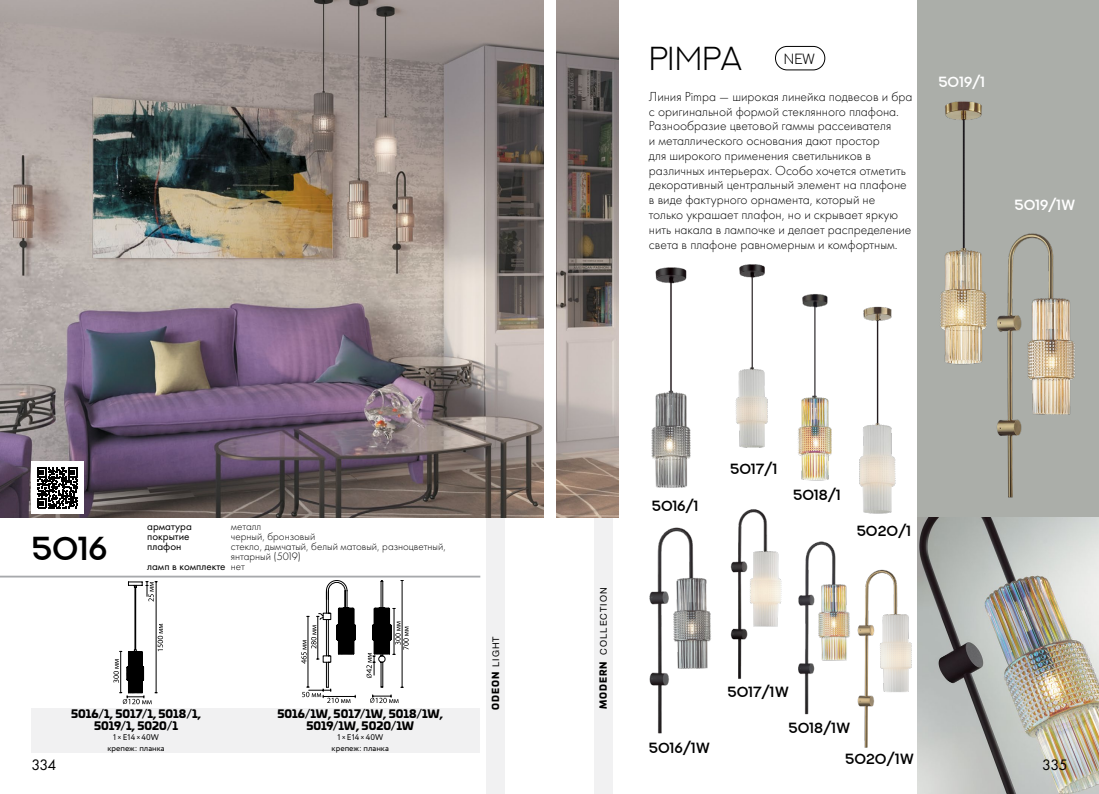
<style>
.page{position:relative;width:1099px;height:794px;background:#fff}
.page>*{position:absolute;margin:0;border:0;box-sizing:border-box;transform-origin:0 0}
.Head_09_Black{font:300 33.25px "NEXTART";color:#000}
.Head_09_Black_Цифра{font:600 33.25px "NEXTART";color:#000}
.t1{font:15.62px "Futura PT";letter-spacing:-.05em;color:#000}
.артикул_black_S{font:600 14.75px "NEXTART";color:#000}
.артикул_white_S{font:600 14.75px "NEXTART";color:#fff}
.t2{font:300 14.75px "NEXTART";color:#000}
.Body_text_black{font:300 13.62px/14.8px "Futura PT";color:#000}
.Инф_блок_2_black{font:300 11.12px/10.1px "Futura PT";color:#000}
.ar_param{font:900 11.12px/12px "Univia Pro";color:#000;text-align:center}
.Инф_блок_2_black-2{font:11.12px "Futura PT";color:#000}
.KT_collection{font:9.25px "Helvetica Neue Cyr";letter-spacing:.115em;color:#000}
.t3{font:900 9.25px "Univia Pro";letter-spacing:.11em;color:#000}
.Parametry{font:8.25px "Circe";color:#000}
.ar_param-2{font:8.25px "Circe";color:#000}
.s1{font-weight:300}
.s2{font-family:"Univia Pro";font-weight:900}
.s3{font-family:"Helvetica Neue Cyr";font-weight:400}
</style>
<div class="page">
<div style="left:31px;top:708px;width:449px;height:45px;background:#f1f1f2"></div>
<div style="left:486px;top:517px;width:19px;height:277px;background:#f1f1f2"></div>
<div style="left:594px;top:517px;width:18px;height:277px;background:#f1f1f2"></div>
<hr style="left:135px;top:587px;width:1px;height:62px;background:#000">
<svg style="left:128px;top:581px;width:29px;height:20px"></svg>
<svg style="left:113px;top:624px;width:50px;height:80px"></svg>
<hr style="left:156px;top:582px;width:1px;height:111px;background:#000">
<svg style="left:301px;top:580px;width:107px;height:123px"></svg>
<img style="left:0;top:0;width:618px;height:517px">
<img style="left:651px;top:267px;width:40px;height:221px">
<img style="left:649px;top:527px;width:62px;height:207px">
<div style="left:917px;top:0;width:181px;height:794px;background:#abaea9"></div>
<img style="left:917px;top:517px;width:181px;height:277px">
<img style="left:859px;top:306px;width:37px;height:208px">
<img style="left:735px;top:264px;width:33px;height:184px">
<img style="left:797px;top:294px;width:35px;height:187px">
<img style="left:940px;top:101px;width:42px;height:264px">
<img style="left:730px;top:509px;width:52px;height:170px">
<img style="left:798px;top:541px;width:46px;height:174px">
<img style="left:977px;top:227px;width:98px;height:271px">
<img style="left:844px;top:569px;width:68px;height:179px">
<div style="left:775px;top:46px;width:50px;height:24px;border:1px solid #000;border-radius:12px"></div>
<hr style="left:0;top:575px;width:480px;height:2px;background:#a7a9ac">
<div style="left:544px;top:0;width:11px;height:794px;background:#fff"></div>
<div style="left:31px;top:462px;width:52px;height:52px;background:#fff"></div>
<svg style="left:37px;top:467px;width:41px;height:41px"></svg>
<p class="Head_09_Black_Цифра" style="left:31px;top:529px;width:77px">5016</p>
<p class="Инф_блок_2_black-2" style="left:147px;top:519px;width:46px">арматура</p>
<p class="Инф_блок_2_black" style="left:231px;top:521px;width:32px">металл</p>
<p class="Инф_блок_2_black-2" style="left:147px;top:529px;width:44px">покрытие</p>
<p class="Инф_блок_2_black" style="left:231px;top:531px;width:86px">черный, бронзовый</p>
<p class="Инф_блок_2_black-2" style="left:147px;top:540px;width:36px">плафон</p>
<p class="Инф_блок_2_black" style="left:231px;top:541px;width:216px">стекло, дымчатый, белый матовый, разноцветный, янтарный (5019)</p>
<p class="Инф_блок_2_black-2" style="left:147px;top:560px;width:99px">ламп в комплекте <span class="s1">нет</span></p>
<p class="Head_09_Black" style="left:649px;top:41px;width:94px">Pimpa</p>
<p class="t2" style="left:783px;top:51px;width:33px">NEW</p>
<p class="Body_text_black" style="left:649px;top:89px;width:265px">Линия Pimpa — широкая линейка подвесов и бра с оригинальной формой стеклянного плафона.</p>
<p class="Body_text_black" style="left:649px;top:119px;width:264px">Разнообразие цветовой гаммы рассеивателя<br>и металлического основания дают простор<br>для широкого применения светильников в различных интерьерах. Особо хочется отметить декоративный центральный элемент на плафоне в виде фактурного орнамента, который не только украшает плафон, но и скрывает яркую нить накала в лампочке и делает распределение света в плафоне равномерным и комфортным.</p>
<p class="артикул_white_S" style="left:938px;top:74px;width:48px">5019/1</p>
<p class="артикул_white_S" style="left:1014px;top:197px;width:63px">5019/1W</p>
<p class="артикул_black_S" style="left:651px;top:498px;width:48px">5016/1</p>
<p class="артикул_black_S" style="left:730px;top:461px;width:49px">5017/1</p>
<p class="артикул_black_S" style="left:793px;top:487px;width:49px">5018/1</p>
<p class="артикул_black_S" style="left:856px;top:522px;width:56px">5020/1</p>
<p class="KT_collection" style="left:598px;top:709px;width:123px;rotate:-90deg"><span class="s2">MODERN</span> COLLECTION</p>
<p class="t3" style="left:488px;top:709px;width:75px;rotate:-90deg">ODEON <span class="s3">LIGHT</span></p>
<p class="артикул_black_S" style="left:727px;top:683px;width:63px">5017/1W</p>
<p class="ar_param" style="left:71px;top:707px;width:131px">5016/1, 5017/1, 5018/1,<br>5019/1, 5020/1</p>
<p class="ar_param-2" style="left:113px;top:732px;width:47px">1 <sup>х</sup> E14 <sup>х</sup> 40W</p>
<p class="Parametry" style="left:107px;top:742px;width:59px">крепеж: планка</p>
<p class="ar_param" style="left:277px;top:707px;width:167px">5016/1W, 5017/1W, 5018/1W,<br>5019/1W, 5020/1W</p>
<p class="ar_param-2" style="left:337px;top:732px;width:47px">1 <sup>х</sup> E14 <sup>х</sup> 40W</p>
<p class="Parametry" style="left:331px;top:742px;width:59px">крепеж: планка</p>
<p class="артикул_black_S" style="left:788px;top:720px;width:64px">5018/1W</p>
<p class="артикул_black_S" style="left:649px;top:739px;width:63px">5016/1W</p>
<p class="артикул_black_S" style="left:845px;top:750px;width:70px">5020/1W</p>
<p class="t1" style="left:31px;top:755px;width:27px">334</p>
<p class="t1" style="left:1042px;top:755px;width:27px">335</p>
</div>
